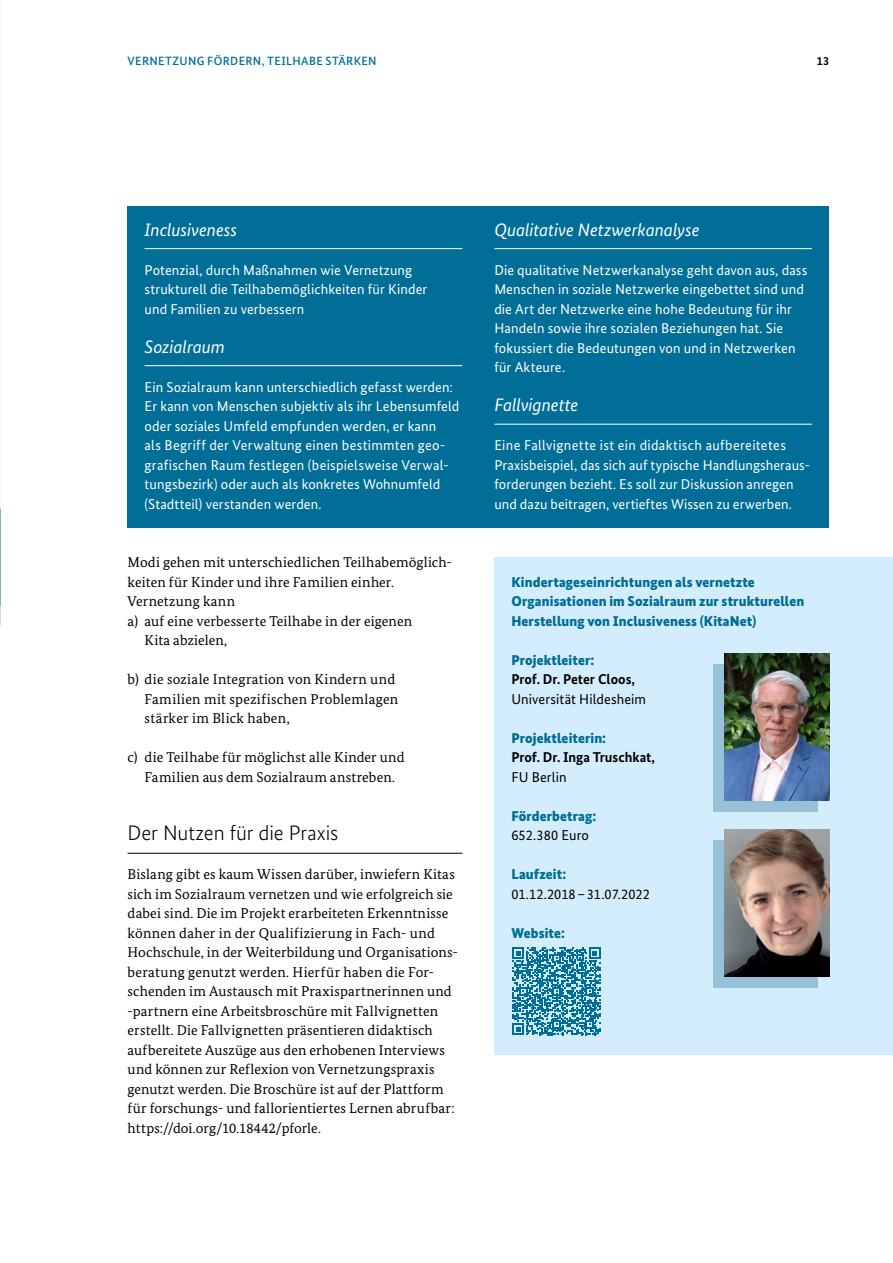
<style>
.page{position:relative;width:893px;height:1263px;background:#fff}
.page>*{position:absolute;margin:0;border:0;box-sizing:border-box;transform-origin:0 0}
.t1{font:300 21px "Bundes Sans";letter-spacing:-.005em;color:#000}
.t2{font:italic 18px "Bundes Sans";letter-spacing:-.005em;color:#fff}
.t3{font:14.25px/19.5px "Bundes Serif";letter-spacing:.01em;color:#000}
.t4{font:14.25px/19.5px "Bundes Sans";letter-spacing:.01em;color:#fff}
.t5{font:900 14.25px/19.5px "Bundes Sans";letter-spacing:.01em;color:#006e97}
.t6{font:14.25px "Bundes Sans";letter-spacing:.005em;color:#000}
.t7{font:700 14.25px "Bundes Sans";color:#000}
.t8{font:500 12px "Bundes Sans";letter-spacing:.03em;color:#006e97}
.t9{font:700 12px "Bundes Sans";color:#000}
</style>
<div class="page">
<div style="left:494px;top:557px;width:399px;height:498px;background:#d4edfc"></div>
<div style="left:713px;top:664px;width:105px;height:148px;background:#96c1d8"></div>
<img style="left:724px;top:653px;width:105px;height:148px">
<div style="left:713px;top:841px;width:105px;height:147px;background:#96c1d8"></div>
<img style="left:724px;top:829px;width:105px;height:148px">
<hr style="left:128px;top:853px;width:334px;height:1px;background:#000">
<svg style="left:513px;top:947px;width:88px;height:88px"></svg>
<div style="left:128px;top:206px;width:701px;height:322px;background:#006e97"></div>
<hr style="left:145px;top:248px;width:317px;height:1px;background:#fff">
<hr style="left:145px;top:365px;width:317px;height:1px;background:#fff">
<hr style="left:494px;top:248px;width:318px;height:1px;background:#fff">
<hr style="left:494px;top:424px;width:318px;height:1px;background:#fff">
<p class="t8" style="left:128px;top:53px;width:250px">VERNETZUNG FÖRDERN, TEILHABE STÄRKEN</p>
<p class="t9" style="left:817px;top:53px;width:14px">13</p>
<p class="t2" style="left:145px;top:218px;width:94px">Inclusiveness</p>
<p class="t4" style="left:145px;top:260px;width:284px">Potenzial, durch Maßnahmen wie Vernetzung strukturell die Teilhabemöglichkeiten für Kinder und Familien zu verbessern</p>
<p class="t2" style="left:145px;top:335px;width:82px">Sozialraum</p>
<p class="t4" style="left:145px;top:377px;width:316px">Ein Sozialraum kann unterschiedlich gefasst werden:<br>Er kann von Menschen subjektiv als ihr Lebensumfeld oder soziales Umfeld empfunden werden, er kann<br>als Begriff der Verwaltung einen bestimmten geo&shy;grafischen Raum festlegen (beispielsweise Verwal&shy;tungsbezirk) oder auch als konkretes Wohnumfeld (Stadtteil) verstanden werden.</p>
<p class="t3" style="left:128px;top:552px;width:326px">Modi gehen mit unterschiedlichen Teilhabemöglich-</p>
<p class="t3" style="left:128px;top:572px;width:268px">keiten für Kinder und ihre Familien einher.</p>
<p class="t3" style="left:128px;top:591px;width:109px">Vernetzung kann</p>
<p class="t3" style="left:128px;top:611px;width:286px">a) auf eine verbesserte Teilhabe in der eigenen</p>
<p class="t3" style="left:145px;top:630px;width:84px">Kita abzielen,</p>
<p class="t3" style="left:145px;top:669px;width:255px;text-indent:-17px">b) die soziale Integration von Kindern und<br>Familien mit spezifischen Problemlagen stärker im Blick haben,</p>
<p class="t3" style="left:128px;top:747px;width:278px;text-align:center">c) die Teilhabe für möglichst alle Kinder und<br>Familien aus dem Sozialraum anstreben.</p>
<h1 class="t1" style="left:128px;top:821px;width:212px">Der Nutzen für die Praxis</h1>
<p class="t3" style="left:128px;top:864px;width:330px">Bislang gibt es kaum Wissen darüber, inwiefern Kitas sich im Sozialraum vernetzen und wie erfolgreich sie dabei sind. Die im Projekt erarbeiteten Erkenntnisse können daher in der Qualifizierung in Fach- und Hochschule, in der Weiterbildung und Organisations&shy;beratung genutzt werden. Hierfür haben die For&shy;schenden im Austausch mit Praxispartnerinnen und -partnern eine Arbeitsbroschüre mit Fallvignetten erstellt. Die Fallvignetten präsentieren didaktisch aufbereitete Auszüge aus den erhobenen Interviews und können zur Reflexion von Vernetzungspraxis genutzt werden. Die Broschüre ist auf der Plattform für forschungs- und fallorientiertes Lernen abrufbar: https://doi.org/10.18442/pforle.</p>
<p class="t2" style="left:494px;top:218px;width:207px">Qualitative Netzwerkanalyse</p>
<p class="t4" style="left:494px;top:260px;width:315px">Die qualitative Netzwerkanalyse geht davon aus, dass Menschen in soziale Netzwerke eingebettet sind und die Art der Netzwerke eine hohe Bedeutung für ihr Handeln sowie ihre sozialen Beziehungen hat. Sie fokussiert die Bedeutungen von und in Netzwerken für Akteure.</p>
<p class="t2" style="left:494px;top:394px;width:85px">Fallvignette</p>
<p class="t4" style="left:494px;top:435px;width:318px">Eine Fallvignette ist ein didaktisch aufbereitetes Praxisbeispiel, das sich auf typische Handlungsheraus&shy;forderungen bezieht. Es soll zur Diskussion anregen und dazu beitragen, vertieftes Wissen zu erwerben.</p>
<p class="t5" style="left:511px;top:572px;width:295px">Kindertageseinrichtungen als vernetzte<br>Organisationen im Sozialraum zur strukturellen<br>Herstellung von Inclusiveness (KitaNet)</p>
<p class="t5" style="left:511px;top:650px;width:85px">Projektleiter:</p>
<p class="t7" style="left:511px;top:670px;width:125px">Prof. Dr. Peter Cloos,</p>
<p class="t6" style="left:511px;top:690px;width:136px">Universität Hildesheim</p>
<p class="t5" style="left:511px;top:728px;width:96px">Projektleiterin:</p>
<p class="t7" style="left:511px;top:748px;width:145px">Prof. Dr. Inga Truschkat,</p>
<p class="t6" style="left:511px;top:768px;width:57px">FU Berlin</p>
<p class="t5" style="left:511px;top:806px;width:87px">Förderbetrag:</p>
<p class="t6" style="left:511px;top:826px;width:79px">652.380 Euro</p>
<p class="t5" style="left:511px;top:864px;width:56px">Laufzeit:</p>
<p class="t6" style="left:511px;top:885px;width:140px">01.12.2018–31.07.2022</p>
<p class="t5" style="left:511px;top:923px;width:55px">Website:</p>
</div>
